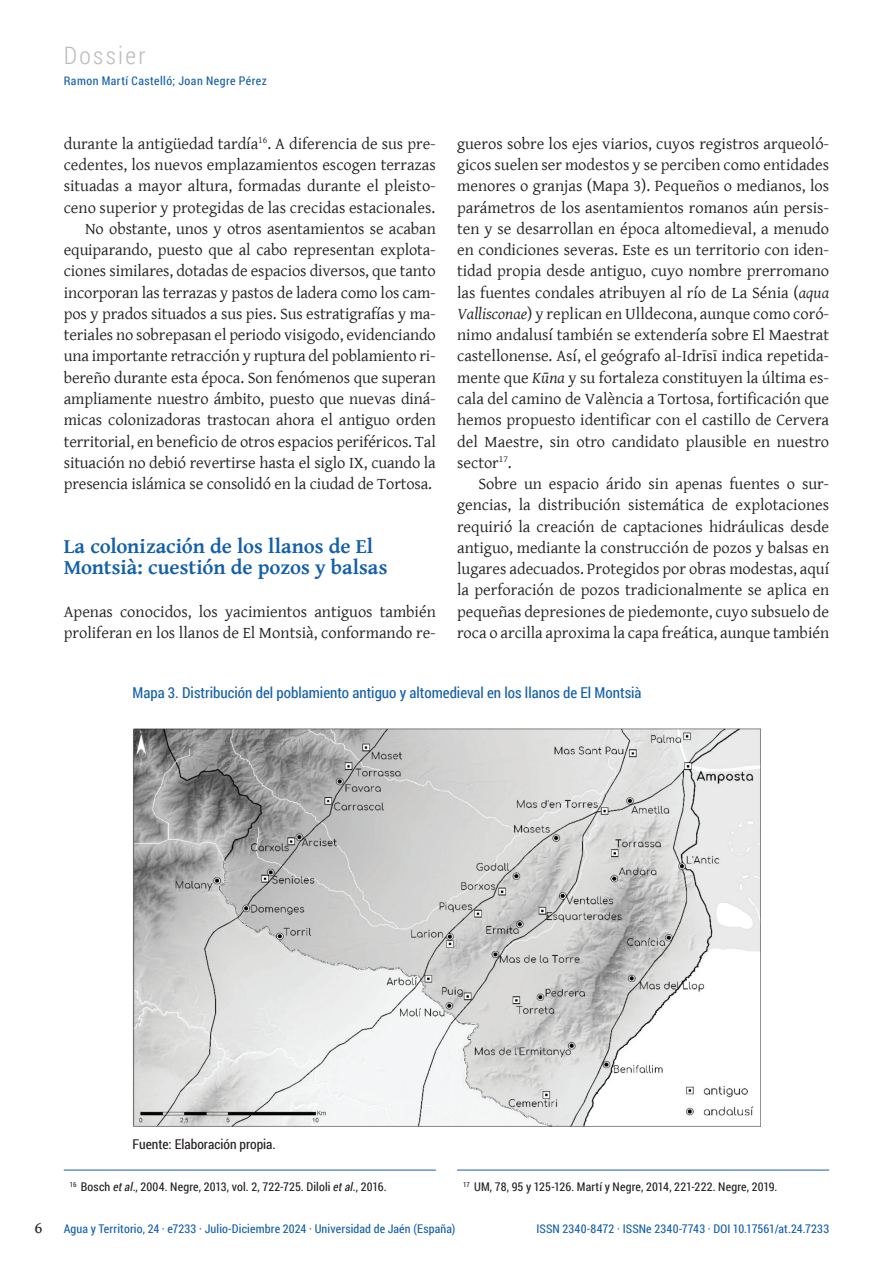
<style>
.page{position:relative;width:893px;height:1263px;background:#fff}
.page>*{position:absolute;margin:0;border:0;box-sizing:border-box;transform-origin:0 0}
.t1{font:300 24px "Roboto Condensed";letter-spacing:.1em;color:#bcbcbb}
.Article_-_H4{font:700 21px/21px "Gentium Basic";letter-spacing:-.005em;color:#135fa9}
.Article_-_P_-_Ident{font:16.5px/21.3px "Gentium Basic";color:#231f20;text-align:justify}
.Article_-_P_-_No_Ident{font:16.5px/21.3px "Gentium Basic";color:#231f20}
.t2{font:16.5px "Gentium Book Basic";color:#231f20}
.Picture_-_Caption{font:15px "Roboto Condensed";color:#135fa9}
.Picture_-_Caption_Src{font:13.5px "Roboto Condensed";color:#231f20}
.t3{font:12px "Roboto Condensed";letter-spacing:.015em;color:#135fa9}
.Footnotes_Rule{font:12px "Roboto Condensed";letter-spacing:.01em;color:#231f20}
.t4{font:12px "Roboto Condensed";letter-spacing:.04em;color:#135fa9}
.s1{font-style:italic}
</style>
<div class="page">
<hr style="left:64px;top:1170px;width:372px;height:1px;background:#135fa9">
<hr style="left:457px;top:1170px;width:372px;height:1px;background:#135fa9">
<img style="left:133px;top:728px;width:627px;height:399px">
<h1 class="t1" style="left:64px;top:39px;width:83px">Dossier</h1>
<p class="t4" style="left:64px;top:72px;width:205px">Ramon Martí Castelló; Joan Negre Pérez</p>
<p class="Article_-_P_-_Ident" style="left:64px;top:132px;width:374px">durante la antigüedad tardía<sup>16</sup>. A diferencia de sus pre&shy;cedentes, los nuevos emplazamientos escogen terrazas situadas a mayor altura, formadas durante el pleisto&shy;ceno superior y protegidas de las crecidas estacionales.</p>
<p class="Article_-_P_-_Ident" style="left:64px;top:217px;width:374px;text-indent:21px">No obstante, unos y otros asentamientos se acaban equiparando, puesto que al cabo representan explota&shy;ciones similares, dotadas de espacios diversos, que tanto incorporan las terrazas y pastos de ladera como los cam&shy;pos y prados situados a sus pies. Sus estratigrafías y ma&shy;teriales no sobrepasan el periodo visigodo, evidenciando una importante retracción y ruptura del poblamiento ri&shy;bereño durante esta época. Son fenómenos que superan ampliamente nuestro ámbito, puesto que nuevas diná&shy;micas colonizadoras trastocan ahora el antiguo orden territorial, en beneficio de otros espacios periféricos. Tal situación no debió revertirse hasta el siglo IX, cuando la presencia islámica se consolidó en la ciudad de Tortosa.</p>
<p class="Article_-_H4" style="left:64px;top:535px;width:325px">La colonización de los llanos de El<br>Montsià: cuestión de pozos y balsas</p>
<p class="Article_-_P_-_No_Ident" style="left:64px;top:600px;width:374px">Apenas conocidos, los yacimientos antiguos también proliferan en los llanos de El Montsià, conformando re-</p>
<p class="Article_-_P_-_No_Ident" style="left:457px;top:132px;width:374px;text-align:justify">gueros sobre los ejes viarios, cuyos registros arqueoló&shy;gicos suelen ser modestos y se perciben como entidades menores o granjas (Mapa 3). Pequeños o medianos, los parámetros de los asentamientos romanos aún persis&shy;ten y se desarrollan en época altomedieval, a menudo en condiciones severas. Este es un territorio con iden&shy;tidad propia desde antiguo, cuyo nombre prerromano las fuentes condales atribuyen al río de La Sénia (<span class="s1">aqua Vallisconae</span>) y replican en Ulldecona, aunque como coró&shy;nimo andalusí también se extendería sobre El Maestrat castellonense. Así, el geógrafo al-Idrīsī indica repetida&shy;mente que <span class="s1">Kūna</span> y su fortaleza constituyen la última es&shy;cala del camino de València a Tortosa, fortificación que hemos propuesto identificar con el castillo de Cervera del Maestre, sin otro candidato plausible en nuestro sector<sup>17</sup>.</p>
<p class="Article_-_P_-_Ident" style="left:457px;top:473px;width:374px;text-indent:21px">Sobre un espacio árido sin apenas fuentes o sur&shy;gencias, la distribución sistemática de explotaciones requirió la creación de captaciones hidráulicas desde antiguo, mediante la construcción de pozos y balsas en lugares adecuados. Protegidos por obras modestas, aquí la perforación de pozos tradicionalmente se aplica en pequeñas depresiones de piedemonte, cuyo subsuelo de roca o arcilla aproxima la capa freática, aunque también</p>
<p class="Picture_-_Caption" style="left:133px;top:682px;width:510px">Mapa 3. Distribución del poblamiento antiguo y altomedieval en los llanos de El Montsià</p>
<p class="Picture_-_Caption_Src" style="left:133px;top:1135px;width:145px">Fuente: Elaboración propia.</p>
<p class="Footnotes_Rule" style="left:70px;top:1178px;width:318px"><sup>16</sup> Bosch <span class="s1">et al</span>., 2004. Negre, 2013, vol. 2, 722-725. Diloli <span class="s1">et al</span>., 2016.</p>
<p class="Footnotes_Rule" style="left:463px;top:1178px;width:316px"><sup>17</sup> UM, 78, 95 y 125-126. Martí y Negre, 2014, 221-222. Negre, 2019.</p>
<p class="t2" style="left:35px;top:1215px;width:9px">6</p>
<p class="t3" style="left:64px;top:1220px;width:393px">Agua y Territorio, 24 · e7233 · Julio-Diciembre 2024 · Universidad de Jaén (España)</p>
<p class="t3" style="left:536px;top:1220px;width:294px">ISSN 2340-8472 · ISSNe 2340-7743 · DOI 10.17561/at.24.7233</p>
</div>
